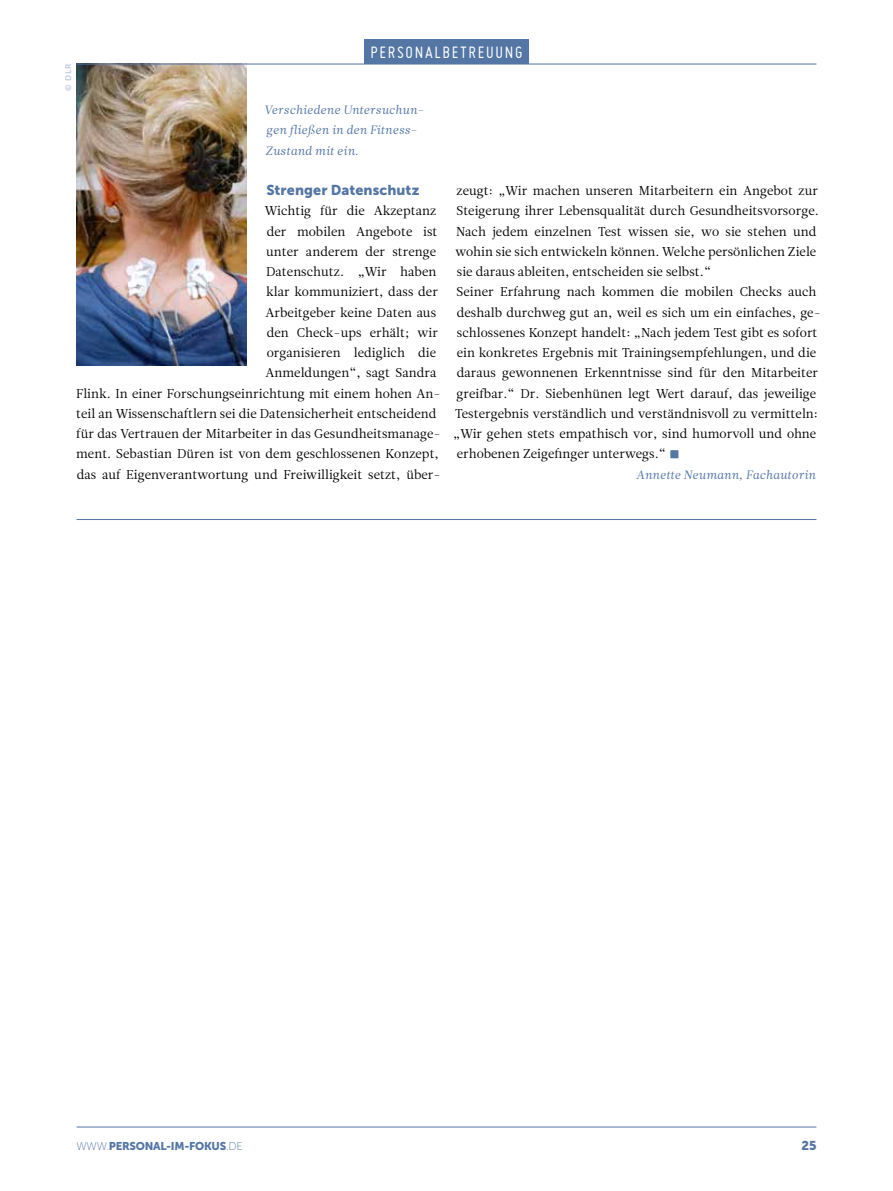
<style>
.page{position:relative;width:893px;height:1191px;background:#fff}
.page>*{position:absolute;margin:0;border:0;box-sizing:border-box;transform-origin:0 0}
.t1{font:18px "Miso";letter-spacing:.095em;color:#fff}
.t2{font:14.25px "Museo Sans 900";letter-spacing:.005em;color:#5476a4}
.t3{font:12.75px/20.2px "Leitura News Roman 1";letter-spacing:.005em;color:#000}
.t4{font:12.75px "Museo Sans 900";color:#5476a4}
.t5{font:12px/20.2px "Leitura News Italic 1";letter-spacing:.005em;color:#5476a4}
.t6{font:11.25px "Museo Sans 900";letter-spacing:-.02em;color:#5476a4}
.t7{font:8.25px "Museo Sans 700";color:#bec8de}
.s1{font-family:"Entypo";font-size:27px;color:#5476a4}
.s2{font-family:"Museo Sans 100"}
</style>
<div class="page">
<hr style="left:77px;top:519px;width:739px;height:1px;background:#5476a4">
<img style="left:77px;top:65px;width:169px;height:301px">
<div style="left:364px;top:39px;width:165px;height:25px;background:#5476a4"></div>
<hr style="left:77px;top:64px;width:739px;height:1px;background:#5476a4">
<hr style="left:77px;top:1126px;width:739px;height:1px;background:#5476a4">
<p class="t7" style="left:64px;top:91px;width:29px;rotate:-90deg">© DLR</p>
<h1 class="t1" style="left:371px;top:42px;width:153px">PERSONALBETREUUNG</h1>
<p class="t5" style="left:264px;top:100px;width:161px">Verschiedene Untersuchun&shy;gen fließen in den Fitness-<br>Zustand mit ein.</p>
<p class="t2" style="left:266px;top:182px;width:154px">Strenger Datenschutz</p>
<p class="t3" style="left:265px;top:201px;width:173px">Wichtig für die Akzeptanz</p>
<p class="t3" style="left:267px;top:221px;width:172px">der mobilen Angebote ist</p>
<p class="t3" style="left:266px;top:242px;width:172px">unter anderem der strenge</p>
<p class="t3" style="left:266px;top:262px;width:172px">Datenschutz. „Wir haben</p>
<p class="t3" style="left:266px;top:282px;width:173px">klar kommuniziert, dass der</p>
<p class="t3" style="left:266px;top:302px;width:172px">Arbeitgeber keine Daten aus</p>
<p class="t3" style="left:267px;top:323px;width:173px">den Check-ups erhält; wir</p>
<p class="t3" style="left:267px;top:343px;width:171px">organisieren lediglich die</p>
<p class="t3" style="left:266px;top:363px;width:172px">Anmeldungen“, sagt Sandra</p>
<p class="t3" style="left:76px;top:383px;width:366px">Flink. In einer Forschungseinrichtung mit einem hohen An-</p>
<p class="t3" style="left:76px;top:404px;width:362px">teil an Wissenschaftlern sei die Datensicherheit entscheidend</p>
<p class="t3" style="left:76px;top:424px;width:366px">für das Vertrauen der Mitarbeiter in das Gesundheitsmanage-</p>
<p class="t3" style="left:76px;top:444px;width:364px">ment. Sebastian Düren ist von dem geschlossenen Konzept,</p>
<p class="t3" style="left:77px;top:464px;width:366px">das auf Eigenverantwortung und Freiwilligkeit setzt, über-</p>
<p class="t3" style="left:453px;top:181px;width:369px">zeugt: „Wir machen unseren Mitarbeitern ein Angebot zur Steigerung ihrer Lebensqualität durch Gesundheitsvorsorge.<br>Nach jedem einzelnen Test wissen sie, wo sie stehen und wohin sie sich entwickeln können. Welche persönlichen Ziele sie daraus ableiten, entscheiden sie selbst.“<br>Seiner Erfahrung nach kommen die mobilen Checks auch deshalb durchweg gut an, weil es sich um ein einfaches, ge&shy;schlossenes Konzept handelt: „Nach jedem Test gibt es sofort ein konkretes Ergebnis mit Trainingsempfehlungen, und die daraus gewonnenen Erkenntnisse sind für den Mitarbeiter greifbar.“ Dr. Siebenhünen legt Wert darauf, das jeweilige Testergebnis verständlich und verständnisvoll zu vermitteln: „Wir gehen stets empathisch vor, sind humorvoll und ohne erhobenen Zeigefinger unterwegs.“ <span class="s1">~</span></p>
<p class="t5" style="left:636px;top:465px;width:181px">Annette Neumann, Fachautorin</p>
<p class="t6" style="left:77px;top:1139px;width:168px"><span class="s2">WWW.</span>PERSONAL-IM-FOKUS<span class="s2">.DE</span></p>
<p class="t4" style="left:801px;top:1137px;width:17px">25</p>
</div>
